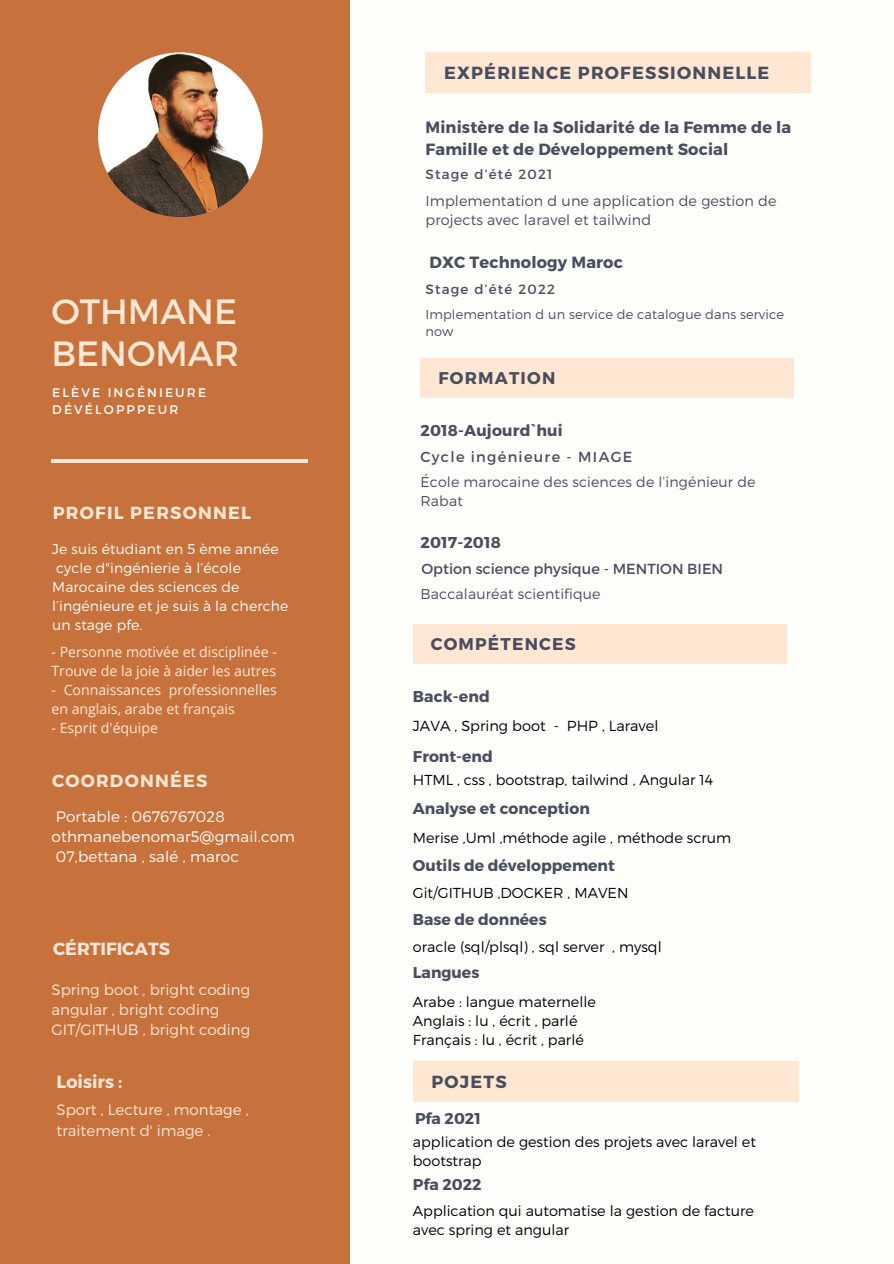
<style>
.page{position:relative;width:894px;height:1264px;background:#fff}
.page>*{position:absolute;margin:0;border:0;box-sizing:border-box;transform-origin:0 0}
.t1{font:35.1px/41.5px "Montserrat";color:#ffe7d4}
.t2{font:700 17.55px "Montserrat";letter-spacing:.07em;color:#494e5f}
.t3{font:700 17.55px "Montserrat";letter-spacing:.07em;color:#ffe7d4}
.t4{font:700 17.55px "Montserrat";color:#ffe7d4}
.t5{font:700 16.95px "Montserrat";letter-spacing:.07em;color:#494e5f}
.t6{font:700 16.2px/21.9px "Montserrat";letter-spacing:.01em;color:#494e5f}
.t7{font:700 15.75px "Montserrat";letter-spacing:.01em;color:#494e5f}
.t8{font:700 15.6px "Montserrat";color:#494e5f}
.t9{font:300 15.15px/20.2px "Montserrat";letter-spacing:.01em;color:#fefefa}
.t10{font:300 15px/20.2px "Montserrat";color:#ffe7d4}
.t11{font:14.55px "Montserrat";color:#494e5f}
.t12{font:300 14.55px "Montserrat";color:#000}
.t13{font:14.55px "Montserrat";letter-spacing:.09em;color:#494e5f}
.t14{font:300 14.4px/19.2px "Montserrat";color:#000}
.t15{font:300 14.4px/19.2px "Montserrat";letter-spacing:.01em;color:#494e5f}
.t16{font:300 14.25px/19px "Montserrat";letter-spacing:.01em;color:#494e5f}
.t17{font:14.1px/19.2px "Open Sans";color:#ffe7d4}
.t18{font:300 14.1px/19.2px "Montserrat";letter-spacing:.01em;color:#fefefa}
.t19{font:13.5px "Montserrat";letter-spacing:.09em;color:#494e5f}
.t20{font:300 12.9px/17.2px "Montserrat";letter-spacing:.01em;color:#494e5f}
.t21{font:12.45px/16.5px "Montserrat";letter-spacing:.17em;color:#fefefa}
.s1{font-family:"Noto Sans"}
</style>
<div class="page">
<div style="left:0;top:0;width:893px;height:1263px;background:#fefefa"></div>
<div style="left:0;top:0;width:350px;height:1263px;background:#c7723d"></div>
<div style="left:425px;top:52px;width:386px;height:41px;background:#ffe7d4"></div>
<hr style="left:51px;top:460px;width:257px;height:3px;background:#ffe7d4">
<div style="left:420px;top:358px;width:373px;height:40px;background:#ffe7d4"></div>
<div style="left:413px;top:1060px;width:385px;height:41px;background:#ffe7d4"></div>
<img style="left:98px;top:52px;width:165px;height:165px;border-radius:50%">
<div style="left:413px;top:624px;width:373px;height:40px;background:#ffe7d4"></div>
<h1 class="t1" style="left:51px;top:289px;width:189px">OTHMANE<br>BENOMAR</h1>
<p class="t21" style="left:52px;top:384px;width:155px">ELÈVE INGÉNIEURE<br>DÉVÉLOPPPEUR</p>
<p class="t3" style="left:53px;top:501px;width:200px">PROFIL PERSONNEL</p>
<p class="t18" style="left:52px;top:538px;width:238px">Je suis étudiant en 5 ème année cycle d"ingénierie à l’école<br>Marocaine des sciences de l’ingénieure et je suis à la cherche un stage pfe.</p>
<p class="t17" style="left:51px;top:641px;width:227px">- Personne motivée et disciplinée -<br>Trouve de la joie à aider les autres</p>
<p class="t17" style="left:51px;top:679px;width:227px">- Connaissances professionnelles en anglais, arabe et français</p>
<p class="t17" style="left:51px;top:718px;width:108px">- Esprit d'équipe</p>
<p class="t3" style="left:52px;top:769px;width:157px">COORDONNÉES</p>
<p class="t9" style="left:51px;top:805px;width:245px">Portable : 0676767028 othmanebenomar5@gmail.com<br>07,bettana , salé , maroc</p>
<p class="t4" style="left:53px;top:937px;width:118px">CÉRTIFICATS</p>
<p class="t10" style="left:51px;top:978px;width:200px">Spring boot , bright coding angular , bright coding<br>GIT/GITHUB , bright coding</p>
<p class="t4" style="left:56px;top:1070px;width:67px">Loisirs :</p>
<p class="t10" style="left:56px;top:1099px;width:194px">Sport , Lecture , montage , traitement d' image .</p>
<p class="t2" style="left:444px;top:61px;width:327px">EXPÉRIENCE PROFESSIONNELLE</p>
<p class="t6" style="left:425px;top:115px;width:367px">Ministère de la Solidarité de la Femme de la<br>Famille et de Développement Social</p>
<p class="t15" style="left:425px;top:190px;width:352px">Implementation d une application de gestion de projects avec laravel et tailwind</p>
<p class="t19" style="left:425px;top:166px;width:128px">Stage d’été 2021</p>
<p class="t6" style="left:429px;top:250px;width:195px">DXC Technology Maroc</p>
<p class="t20" style="left:425px;top:305px;width:360px">Implementation d un service de catalogue dans service now</p>
<p class="t19" style="left:425px;top:280px;width:131px">Stage d’été 2022</p>
<p class="t5" style="left:438px;top:367px;width:118px">FORMATION</p>
<p class="t7" style="left:420px;top:420px;width:144px">2018-Aujourd<span class="s1">ˋ</span>hui</p>
<p class="t16" style="left:420px;top:472px;width:336px">École marocaine des sciences de l’ingénieur de<br>Rabat</p>
<p class="t13" style="left:420px;top:447px;width:213px">Cycle ingénieure - MIAGE</p>
<p class="t7" style="left:420px;top:532px;width:82px">2017-2018</p>
<p class="t16" style="left:420px;top:584px;width:181px">Baccalauréat scientifique</p>
<p class="t11" style="left:421px;top:559px;width:303px">Option science physique - MENTION BIEN</p>
<p class="t5" style="left:430px;top:633px;width:146px">COMPÉTENCES</p>
<p class="t7" style="left:413px;top:686px;width:79px">Back-end</p>
<p class="t12" style="left:413px;top:716px;width:247px">JAVA , Spring boot - PHP , Laravel</p>
<p class="t8" style="left:413px;top:746px;width:81px">Front-end</p>
<p class="t14" style="left:413px;top:769px;width:301px">HTML , css , bootstrap, tailwind , Angular 14</p>
<p class="t8" style="left:413px;top:798px;width:178px">Analyse et conception</p>
<p class="t14" style="left:413px;top:827px;width:320px">Merise ,Uml ,méthode agile , méthode scrum</p>
<p class="t8" style="left:413px;top:855px;width:203px">Outils de développement</p>
<p class="t14" style="left:413px;top:882px;width:217px">Git/GITHUB ,DOCKER , MAVEN</p>
<p class="t8" style="left:413px;top:909px;width:135px">Base de données</p>
<p class="t14" style="left:413px;top:936px;width:250px">oracle (sql/plsql) , sql server , mysql</p>
<p class="t8" style="left:413px;top:961px;width:68px">Langues</p>
<p class="t14" style="left:413px;top:991px;width:184px">Arabe : langue maternelle<br>Anglais : lu , écrit , parlé<br>Français : lu , écrit , parlé</p>
<p class="t2" style="left:431px;top:1069px;width:77px">POJETS</p>
<p class="t8" style="left:415px;top:1108px;width:67px">Pfa 2021</p>
<p class="t14" style="left:413px;top:1131px;width:344px">application de gestion des projets avec laravel et bootstrap</p>
<p class="t8" style="left:413px;top:1174px;width:70px">Pfa 2022</p>
<p class="t14" style="left:413px;top:1200px;width:342px">Application qui automatise la gestion de facture avec spring et angular</p>
</div>
